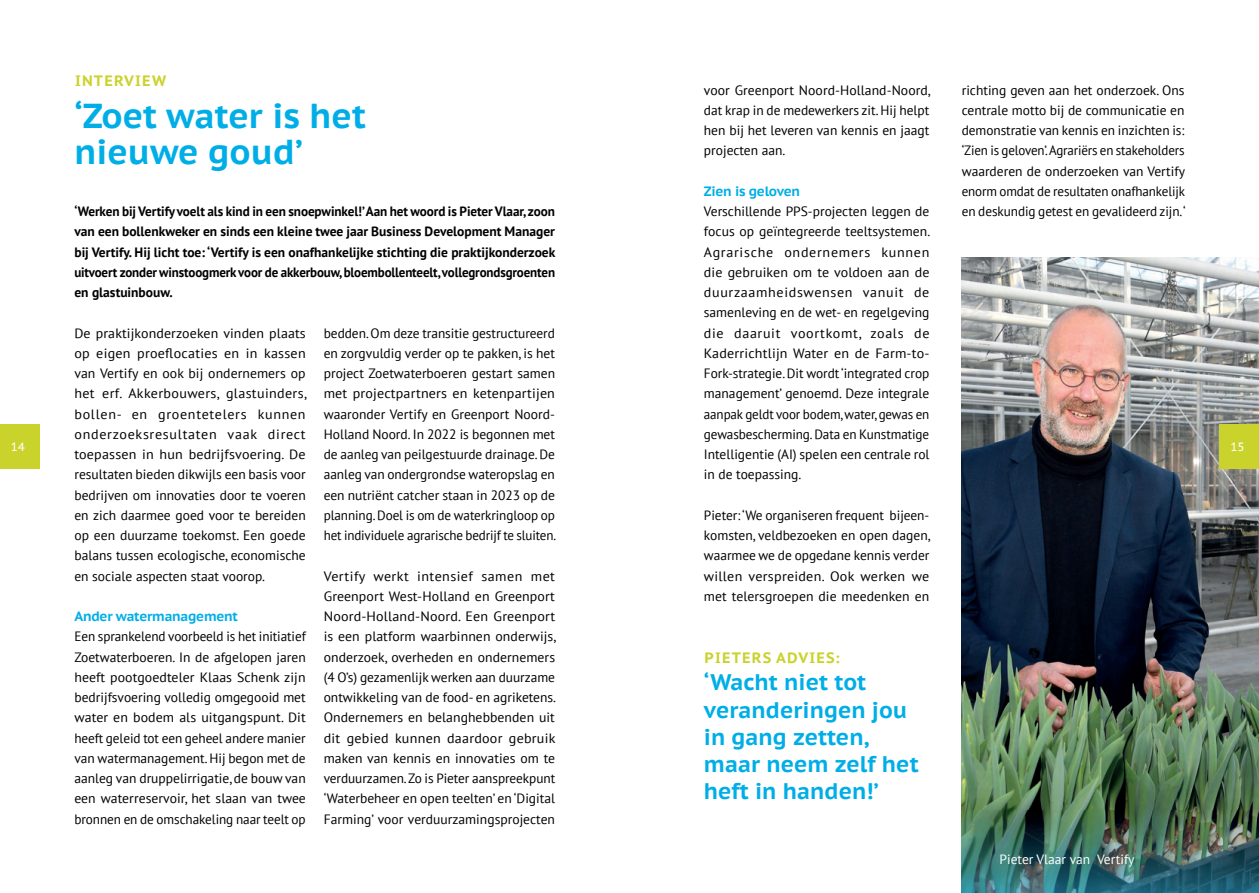
<style>
.page{position:relative;width:1259px;height:893px;background:#fff}
.page>*{position:absolute;margin:0;border:0;box-sizing:border-box;transform-origin:0 0}
.t1{font:700 34.5px/36px "PT Sans Caption";color:#00aee7}
.t2{font:700 22.5px/27.3px "PT Sans Caption";color:#00aee7}
.t3{font:700 15px "PT Sans Caption";letter-spacing:.08em;color:#cad22c}
.t4{font:13.5px/20.2px "PT Sans";color:#000;text-align:justify}
.t5{font:13.5px/20.2px "PT Sans";color:#000;text-align:justify;scale:1.04 1}
.t6{font:700 13.5px/20.2px "PT Sans";letter-spacing:-.01em;color:#000;text-align:justify}
.t7{font:700 13.5px "PT Sans Caption";letter-spacing:-.02em;color:#00aee7}
.t8{font:13.5px "PT Sans";color:#fff}
.t9{font:12px "PT Sans Caption";color:#fff}
</style>
<div class="page">
<img style="left:961px;top:257px;width:298px;height:636px">
<div style="left:1219px;top:424px;width:40px;height:45px;background:#cad22c"></div>
<div style="left:0;top:424px;width:39px;height:45px;background:#cad22c"></div>
<svg style="left:961px;top:810px;width:1px;height:83px"></svg>
<p class="t3" style="left:75px;top:70px;width:93px">INTERVIEW</p>
<p class="t4" style="left:704px;top:79px;width:228px">voor Greenport Noord-Holland-Noord, dat krap in de medewerkers zit. Hij helpt hen bij het leveren van kennis en jaagt projecten aan.</p>
<p class="t7" style="left:704px;top:182px;width:98px">Zien is geloven</p>
<p class="t4" style="left:704px;top:201px;width:228px">Verschillende PPS-projecten leggen de focus op geïntegreerde teeltsystemen.<br>Agrarische ondernemers kunnen die gebruiken om te voldoen aan de duurzaamheidswensen vanuit de samenleving en de wet- en regelgeving die daaruit voortkomt, zoals de Kaderrichtlijn Water en de Farm-to-Fork-strategie. Dit wordt ‘integrated crop management’ genoemd. Deze integrale aanpak geldt voor bodem, water, gewas en gewasbescherming. Data en Kunstmatige Intelligentie (AI) spelen een centrale rol in de toepassing.</p>
<p class="t4" style="left:704px;top:505px;width:228px">Pieter: ‘We organiseren frequent bijeen&shy;komsten, veldbezoeken en open dagen, waarmee we de opgedane kennis verder willen verspreiden. Ook werken we met telersgroepen die meedenken en</p>
<p class="t4" style="left:961px;top:79px;width:225px">richting geven aan het onderzoek. Ons centrale motto bij de communicatie en demonstratie van kennis en inzichten is: ‘Zien is geloven’. Agrariërs en stakeholders waarderen de onderzoeken van Vertify enorm omdat de resultaten onafhankelijk en deskundig getest en gevalideerd zijn.‘</p>
<h1 class="t1" style="left:74px;top:97px;width:293px">‘Zoet water is het nieuwe goud’</h1>
<p class="t6" style="left:74px;top:201px;width:482px">‘Werken bij Vertify voelt als kind in een snoepwinkel!’Aan het woord is Pieter Vlaar, zoon van een bollenkweker en sinds een kleine twee jaar Business Development Manager bij Vertify. Hij licht toe: ‘Vertify is een onafhankelijke stichting die praktijkonderzoek uitvoert zonder winstoogmerk voor de akkerbouw, bloembollenteelt, vollegrondsgroenten en glastuinbouw.</p>
<p class="t4" style="left:324px;top:322px;width:234px">bedden. Om deze transitie gestructureerd en zorgvuldig verder op te pakken, is het project Zoetwaterboeren gestart samen met projectpartners en ketenpartijen waaronder Vertify en Greenport Noord-Holland Noord. In 2022 is begonnen met de aanleg van peilgestuurde drainage. De aanleg van ondergrondse wateropslag en een nutriënt catcher staan in 2023 op de planning. Doel is om de waterkringloop op het individuele agrarische bedrijf te sluiten.</p>
<p class="t5" style="left:324px;top:565px;width:225px">Vertify werkt intensief samen met Greenport West-Holland en Greenport Noord-Holland-Noord. Een Greenport is een platform waarbinnen onderwijs, onderzoek, overheden en ondernemers (4 O’s) gezamenlijk werken aan duurzame ontwikkeling van de food- en agriketens.<br>Ondernemers en belanghebbenden uit dit gebied kunnen daardoor gebruik maken van kennis en innovaties om te verduurzamen. Zo is Pieter aanspreekpunt ‘Waterbeheer en open teelten’ en ‘Digital Farming’ voor verduurzamingsprojecten</p>
<p class="t4" style="left:74px;top:322px;width:234px">De praktijkonderzoeken vinden plaats op eigen proeflocaties en in kassen van Vertify en ook bij ondernemers op het erf. Akkerbouwers, glastuinders, bollen- en groentetelers kunnen onderzoeksresultaten vaak direct toepassen in hun bedrijfsvoering. De resultaten bieden dikwijls een basis voor bedrijven om innovaties door te voeren en zich daarmee goed voor te bereiden op een duurzame toekomst. Een goede balans tussen ecologische, economische en sociale aspecten staat voorop.</p>
<p class="t7" style="left:74px;top:607px;width:165px">Ander watermanagement</p>
<p class="t4" style="left:74px;top:626px;width:233px">Een sprankelend voorbeeld is het initiatief Zoetwaterboeren. In de afgelopen jaren heeft pootgoedteler Klaas Schenk zijn bedrijfsvoering volledig omgegooid met water en bodem als uitgangspunt. Dit heeft geleid tot een geheel andere manier van watermanagement. Hij begon met de aanleg van druppelirrigatie, de bouw van een waterreservoir, het slaan van twee bronnen en de omschakeling naar teelt op</p>
<p class="t9" style="left:11px;top:439px;width:16px">14</p>
<p class="t9" style="left:1230px;top:439px;width:16px">15</p>
<p class="t3" style="left:704px;top:648px;width:137px">PIETERS ADVIES:</p>
<h2 class="t2" style="left:704px;top:668px;width:216px">‘Wacht niet tot veranderingen jou in gang zetten, maar neem zelf het heft in handen!’</h2>
<p class="t8" style="left:999px;top:851px;width:137px">Pieter Vlaar van Vertify</p>
</div>
